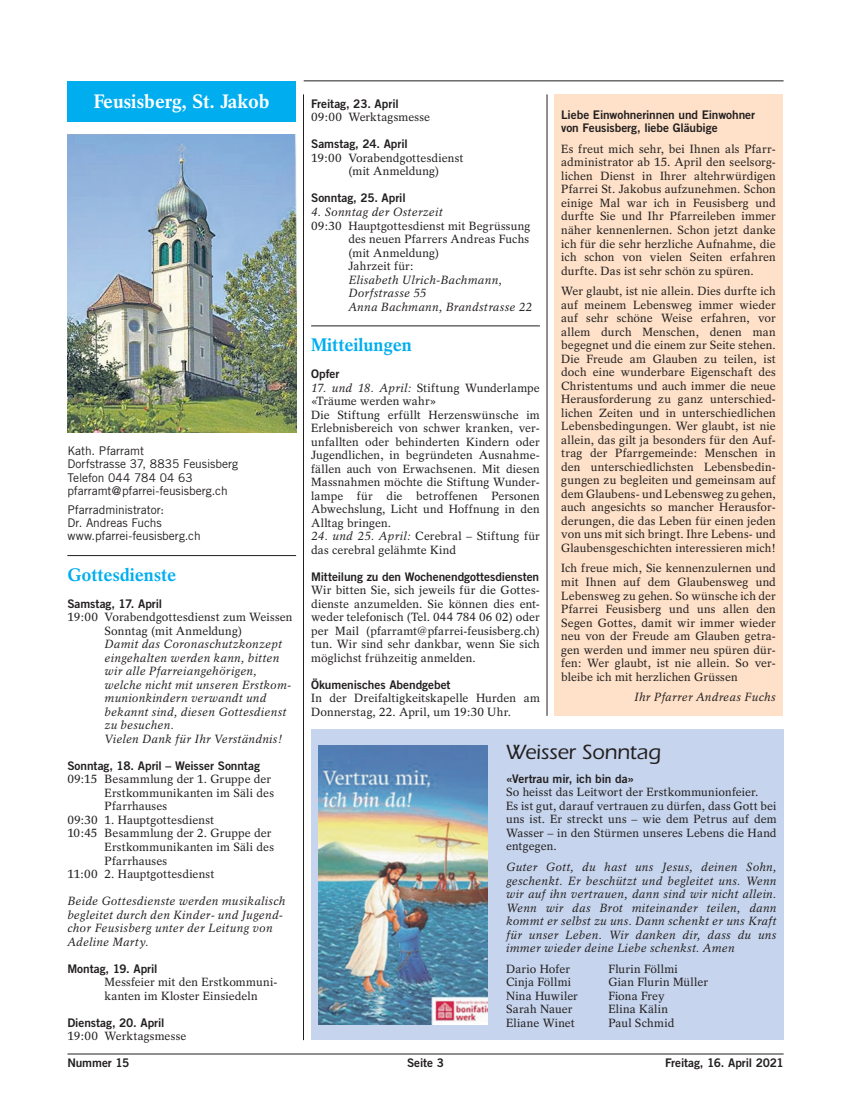
<style>
.page{position:relative;width:851px;height:1117px;background:#fff}
.page>*{position:absolute;margin:0;border:0;box-sizing:border-box;transform-origin:0 0}
.t1{font:500 21.25px "Itc Eras";letter-spacing:-.005em;color:#231f20}
.t2{font:700 19.38px "Rotation";color:#fff}
.t3{font:700 18.12px "Rotation";color:#00aeef}
.t4{font:12px/13.2px "Trade Gothic";letter-spacing:-.005em;color:#231f20}
.t5{font:11.88px/13.5px "Rotation";letter-spacing:.015em;color:#231f20}
.t6{font:italic 11.88px/13.5px "Rotation";letter-spacing:.02em;color:#231f20}
.t7{font:11.88px/13.5px "Trade Gothic Bold Two";letter-spacing:-.005em;color:#231f20}
.s1{font-style:italic}
</style>
<div class="page">
<hr style="left:67px;top:555px;width:229px;height:1px;background:#231f20">
<hr style="left:311px;top:325px;width:228px;height:1px;background:#231f20">
<hr style="left:67px;top:1053px;width:716px;height:1px;background:#231f20">
<hr style="left:303px;top:94px;width:1px;height:945px;background:#231f20">
<div style="left:67px;top:81px;width:229px;height:40px;background:#00aeef"></div>
<hr style="left:303px;top:80px;width:480px;height:1px;background:#231f20">
<hr style="left:546px;top:94px;width:1px;height:621px;background:#231f20">
<img style="left:67px;top:135px;width:229px;height:297px">
<div style="left:554px;top:94px;width:228px;height:621px;background:#fee1c8"></div>
<div style="left:311px;top:729px;width:472px;height:310px;background:#c6d5ed"></div>
<img style="left:318px;top:745px;width:170px;height:278px">
<h2 class="t2" style="left:94px;top:90px;width:177px">Feusisberg, St. Jakob</h2>
<p class="t4" style="left:67px;top:444px;width:172px">Kath. Pfarramt<br>Dorfstrasse 37, 8835 Feusisberg<br>Telefon 044 784 04 63 pfarramt@pfarrei-feusisberg.ch</p>
<p class="t4" style="left:67px;top:502px;width:135px">Pfarradministrator:<br>Dr. Andreas Fuchs www.pfarrei-feusisberg.ch</p>
<h3 class="t3" style="left:67px;top:563px;width:110px">Gottesdienste</h3>
<p class="t7" style="left:67px;top:596px;width:96px">Samstag, 17. April</p>
<p class="t5" style="left:105px;top:610px;width:189px;text-indent:-37px">19:00 Vorabendgottesdienst zum Weissen<br>Sonntag (mit Anmeldung)</p>
<p class="t6" style="left:105px;top:637px;width:188px">Damit das Coronaschutzkonzept eingehalten werden kann, bitten wir alle Pfarreiangehörigen, welche nicht mit unseren Erstkom&shy;munionkindern verwandt und bekannt sind, diesen Gottesdienst zu besuchen.<br>Vielen Dank für Ihr Verständnis!</p>
<p class="t7" style="left:67px;top:758px;width:194px">Sonntag, 18. April – Weisser Sonntag</p>
<p class="t5" style="left:67px;top:772px;width:205px">09:15 Besammlung der 1. Gruppe der</p>
<p class="t5" style="left:105px;top:786px;width:171px">Erstkommunikanten im Säli des</p>
<p class="t5" style="left:105px;top:799px;width:64px">Pfarrhauses</p>
<p class="t5" style="left:67px;top:813px;width:148px">09:30 1. Hauptgottesdienst</p>
<p class="t5" style="left:67px;top:826px;width:205px">10:45 Besammlung der 2. Gruppe der</p>
<p class="t5" style="left:105px;top:840px;width:171px">Erstkommunikanten im Säli des</p>
<p class="t5" style="left:105px;top:853px;width:64px">Pfarrhauses</p>
<p class="t5" style="left:67px;top:867px;width:148px">11:00 2. Hauptgottesdienst</p>
<p class="t6" style="left:67px;top:894px;width:219px">Beide Gottesdienste werden musikalisch begleitet durch den Kinder- und Jugend&shy;chor Feusisberg unter der Leitung von Adeline Marty.</p>
<p class="t7" style="left:67px;top:961px;width:92px">Montag, 19. April</p>
<p class="t5" style="left:105px;top:975px;width:174px">Messfeier mit den Erstkommuni&shy;kanten im Kloster Einsiedeln</p>
<p class="t7" style="left:67px;top:1015px;width:99px">Dienstag, 20. April</p>
<p class="t5" style="left:67px;top:1029px;width:121px">19:00 Werktagsmesse</p>
<p class="t7" style="left:311px;top:97px;width:89px">Freitag, 23. April</p>
<p class="t5" style="left:311px;top:111px;width:121px">09:00 Werktagsmesse</p>
<p class="t7" style="left:311px;top:137px;width:98px">Samstag, 24. April</p>
<p class="t5" style="left:348px;top:151px;width:117px;text-indent:-37px">19:00 Vorabendgottesdienst (mit Anmeldung)</p>
<p class="t7" style="left:311px;top:191px;width:96px">Sonntag, 25. April</p>
<p class="t6" style="left:311px;top:205px;width:133px">4. Sonntag der Osterzeit</p>
<p class="t5" style="left:348px;top:219px;width:184px;text-indent:-37px">09:30 Hauptgottesdienst mit Begrüssung des neuen Pfarrers Andreas Fuchs (mit Anmeldung)<br>Jahrzeit für:</p>
<p class="t6" style="left:348px;top:273px;width:185px">Elisabeth Ulrich-Bachmann,<br>Dorfstrasse 55<br>Anna Bachmann, Brandstrasse 22</p>
<h3 class="t3" style="left:311px;top:334px;width:102px">Mitteilungen</h3>
<p class="t7" style="left:311px;top:367px;width:30px">Opfer</p>
<p class="t5" style="left:311px;top:381px;width:230px"><span class="s1">17. und 18. April:</span> Stiftung Wunderlampe «Träume werden wahr»<br>Die Stiftung erfüllt Herzenswünsche im Erlebnisbereich von schwer kranken, ver&shy;unfallten oder behinderten Kindern oder Jugendlichen, in begründeten Ausnahme&shy;fällen auch von Erwachsenen. Mit diesen Massnahmen möchte die Stiftung Wunder&shy;lampe für die betroffenen Personen Abwechslung, Licht und Hoffnung in den Alltag bringen.</p>
<p class="t5" style="left:311px;top:529px;width:230px"><span class="s1">24. und 25. April:</span> Cerebral – Stiftung für das cerebral gelähmte Kind</p>
<p class="t7" style="left:311px;top:569px;width:229px">Mitteilung zu den Wochenendgottesdiensten</p>
<p class="t5" style="left:311px;top:583px;width:230px;text-align:justify">Wir bitten Sie, sich jeweils für die Gottes&shy;dienste anzumelden. Sie können dies ent&shy;weder telefonisch (Tel. 044 784 06 02) oder per Mail (pfarramt@pfarrei-feusisberg.ch) tun. Wir sind sehr dankbar, wenn Sie sich möglichst frühzeitig anmelden.</p>
<p class="t7" style="left:311px;top:677px;width:141px">Ökumenisches Abendgebet</p>
<p class="t5" style="left:311px;top:691px;width:230px">In der Dreifaltigkeitskapelle Hurden am<br>Donnerstag, 22. April, um 19:30 Uhr.</p>
<p class="t7" style="left:561px;top:108px;width:195px">Liebe Einwohnerinnen und Einwohner von Feusisberg, liebe Gläubige</p>
<p class="t5" style="left:561px;top:142px;width:216px;text-align:justify">Es freut mich sehr, bei Ihnen als Pfarr&shy;administrator ab 15. April den seelsorg&shy;lichen Dienst in Ihrer altehrwürdigen Pfarrei St. Jakobus aufzunehmen. Schon einige Mal war ich in Feusisberg und durfte Sie und Ihr Pfarreileben immer näher kennenlernen. Schon jetzt danke ich für die sehr herzliche Aufnahme, die ich schon von vielen Seiten erfahren durfte. Das ist sehr schön zu spüren.</p>
<p class="t5" style="left:561px;top:284px;width:216px;text-align:justify">Wer glaubt, ist nie allein. Dies durfte ich auf meinem Lebensweg immer wieder auf sehr schöne Weise erfahren, vor allem durch Menschen, denen man begegnet und die einem zur Seite stehen.<br>Die Freude am Glauben zu teilen, ist doch eine wunderbare Eigenschaft des Christentums und auch immer die neue Herausforderung zu ganz unterschied&shy;lichen Zeiten und in unterschiedlichen Lebensbedingungen. Wer glaubt, ist nie allein, das gilt ja besonders für den Auf&shy;trag der Pfarrgemeinde: Menschen in den unterschiedlichsten Lebensbedin&shy;gungen zu begleiten und gemeinsam auf dem Glaubens- und Lebensweg zu gehen, auch angesichts so mancher Herausfor&shy;derungen, die das Leben für einen jeden von uns mit sich bringt. Ihre Lebens- und Glaubensgeschichten interessieren mich!</p>
<p class="t5" style="left:561px;top:561px;width:216px;text-align:justify">Ich freue mich, Sie kennenzulernen und mit Ihnen auf dem Glaubensweg und Lebensweg zu gehen. So wünsche ich der Pfarrei Feusisberg und uns allen den Segen Gottes, damit wir immer wieder neu von der Freude am Glauben getra&shy;gen werden und immer neu spüren dür&shy;fen: Wer glaubt, ist nie allein. So ver&shy;bleibe ich mit herzlichen Grüssen</p>
<p class="t6" style="left:634px;top:690px;width:143px">Ihr Pfarrer Andreas Fuchs</p>
<h1 class="t1" style="left:506px;top:739px;width:156px">Weisser Sonntag</h1>
<p class="t7" style="left:506px;top:771px;width:129px">«Vertrau mir, ich bin da»</p>
<p class="t5" style="left:506px;top:785px;width:272px">So heisst das Leitwort der Erstkommunionfeier.<br>Es ist gut, darauf vertrauen zu dürfen, dass Gott bei uns ist. Er streckt uns – wie dem Petrus auf dem Wasser – in den Stürmen unseres Lebens die Hand entgegen.</p>
<p class="t6" style="left:506px;top:860px;width:272px;text-align:justify">Guter Gott, du hast uns Jesus, deinen Sohn, geschenkt. Er beschützt und begleitet uns. Wenn wir auf ihn vertrauen, dann sind wir nicht allein.<br>Wenn wir das Brot miteinander teilen, dann kommt er selbst zu uns. Dann schenkt er uns Kraft für unser Leben. Wir danken dir, dass du uns immer wieder deine Liebe schenkst. Amen</p>
<p class="t5" style="left:506px;top:961px;width:65px">Dario Hofer</p>
<p class="t5" style="left:608px;top:961px;width:71px">Flurin Föllmi</p>
<p class="t5" style="left:506px;top:975px;width:67px">Cinja Föllmi</p>
<p class="t5" style="left:608px;top:975px;width:101px">Gian Flurin Müller</p>
<p class="t5" style="left:506px;top:988px;width:73px">Nina Huwiler</p>
<p class="t5" style="left:608px;top:988px;width:58px">Fiona Frey</p>
<p class="t5" style="left:506px;top:1002px;width:68px">Sarah Nauer</p>
<p class="t5" style="left:608px;top:1002px;width:61px">Elina Kälin</p>
<p class="t5" style="left:506px;top:1015px;width:70px">Eliane Winet</p>
<p class="t5" style="left:608px;top:1015px;width:67px">Paul Schmid</p>
<p class="t7" style="left:67px;top:1055px;width:64px">Nummer 15</p>
<p class="t7" style="left:407px;top:1055px;width:38px">Seite 3</p>
<p class="t7" style="left:665px;top:1055px;width:120px">Freitag, 16. April 2021</p>
</div>
